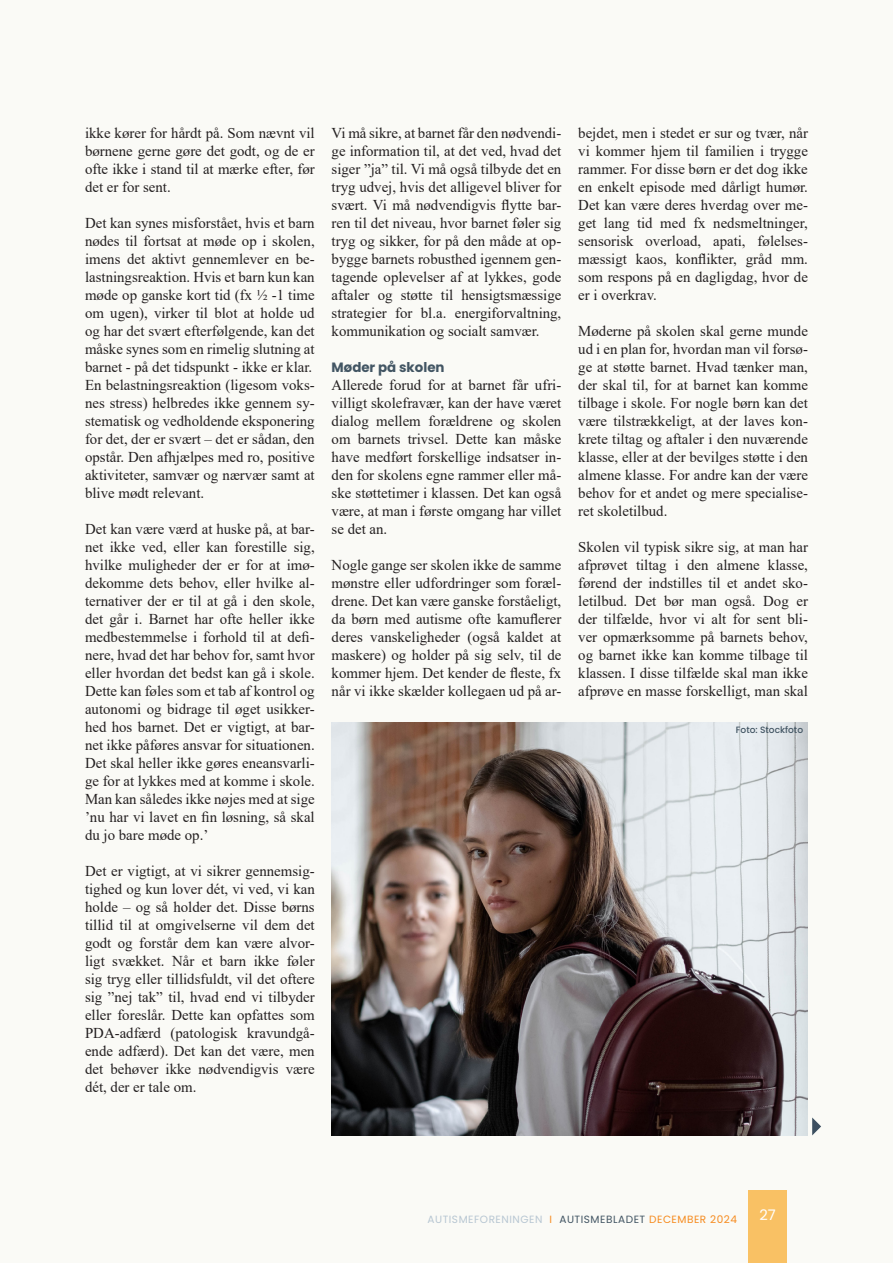
<style>
.page{position:relative;width:893px;height:1263px;background:#fafaf6}
.page>*{position:absolute;margin:0;border:0;box-sizing:border-box;transform-origin:0 0}
.t1{font:15px/18px "Times New Roman";color:#231f20;text-align:justify}
.t2{font:14.55px "Poppins";color:#fff}
.t3{font:700 13.5px "Poppins";color:#425563}
.t4{font:10.5px "Poppins";letter-spacing:.05em;color:#b7c6d2}
.t5{font:500 9.15px "Poppins";color:#425563}
.s1{color:#f68b1f}
.s2{color:#425563}
</style>
<div class="page">
<img style="left:332px;top:723px;width:476px;height:412px">
<svg style="left:812px;top:1117px;width:9px;height:18px"></svg>
<div style="left:748px;top:1191px;width:39px;height:72px;background:#f9c164"></div>
<p class="t1" style="left:85px;top:123px;width:231px">ikke kører for hårdt på. Som nævnt vil børnene gerne gøre det godt, og de er ofte ikke i stand til at mærke efter, før det er for sent.</p>
<p class="t1" style="left:85px;top:213px;width:231px">Det kan synes misforstået, hvis et barn nødes til fortsat at møde op i skolen, imens det aktivt gennemlever en be&shy;lastningsreaktion. Hvis et barn kun kan møde op ganske kort tid (fx ½ -1 time om ugen), virker til blot at holde ud og har det svært efterfølgende, kan det måske synes som en rimelig slutning at barnet - på det tidspunkt - ikke er klar.</p>
<p class="t1" style="left:85px;top:375px;width:231px">En belastningsreaktion (ligesom voks&shy;nes stress) helbredes ikke gennem sy&shy;stematisk og vedholdende eksponering for det, der er svært – det er sådan, den opstår. Den afhjælpes med ro, positive aktiviteter, samvær og nærvær samt at blive mødt relevant.</p>
<p class="t1" style="left:85px;top:519px;width:231px">Det kan være værd at huske på, at bar&shy;net ikke ved, eller kan forestille sig, hvilke muligheder der er for at imø&shy;dekomme dets behov, eller hvilke al&shy;ternativer der er til at gå i den skole, det går i. Barnet har ofte heller ikke medbestemmelse i forhold til at defi&shy;nere, hvad det har behov for, samt hvor eller hvordan det bedst kan gå i skole.<br>Dette kan føles som et tab af kontrol og autonomi og bidrage til øget usikker&shy;hed hos barnet. Det er vigtigt, at bar&shy;net ikke påføres ansvar for situationen.<br>Det skal heller ikke gøres eneansvarli&shy;ge for at lykkes med at komme i skole.<br>Man kan således ikke nøjes med at sige ’nu har vi lavet en fin løsning, så skal du jo bare møde op.’</p>
<p class="t1" style="left:85px;top:861px;width:231px">Det er vigtigt, at vi sikrer gennemsig&shy;tighed og kun lover dét, vi ved, vi kan holde – og så holder det. Disse børns tillid til at omgivelserne vil dem det godt og forstår dem kan være alvor&shy;ligt svækket. Når et barn ikke føler sig tryg eller tillidsfuldt, vil det oftere sig ”nej tak” til, hvad end vi tilbyder eller foreslår. Dette kan opfattes som PDA-adfærd (patologisk kravundgå&shy;ende adfærd). Det kan det være, men det behøver ikke nødvendigvis være dét, der er tale om.</p>
<p class="t1" style="left:332px;top:123px;width:231px">Vi må sikre, at barnet får den nødvendi&shy;ge information til, at det ved, hvad det siger ”ja” til. Vi må også tilbyde det en tryg udvej, hvis det alligevel bliver for svært. Vi må nødvendigvis flytte bar&shy;ren til det niveau, hvor barnet føler sig tryg og sikker, for på den måde at op&shy;bygge barnets robusthed igennem gen&shy;tagende oplevelser af at lykkes, gode aftaler og støtte til hensigtsmæssige strategier for bl.a. energiforvaltning, kommunikation og socialt samvær.</p>
<p class="t3" style="left:332px;top:359px;width:114px">Møder på skolen</p>
<p class="t1" style="left:332px;top:375px;width:231px">Allerede forud for at barnet får ufri&shy;villigt skolefravær, kan der have været dialog mellem forældrene og skolen om barnets trivsel. Dette kan måske have medført forskellige indsatser in&shy;den for skolens egne rammer eller må&shy;ske støttetimer i klassen. Det kan også være, at man i første omgang har villet se det an.</p>
<p class="t1" style="left:332px;top:555px;width:231px">Nogle gange ser skolen ikke de samme mønstre eller udfordringer som foræl&shy;drene. Det kan være ganske forståeligt, da børn med autisme ofte kamuflerer deres vanskeligheder (også kaldet at maskere) og holder på sig selv, til de kommer hjem. Det kender de fleste, fx når vi ikke skælder kollegaen ud på ar-</p>
<p class="t1" style="left:578px;top:123px;width:231px">bejdet, men i stedet er sur og tvær, når vi kommer hjem til familien i trygge rammer. For disse børn er det dog ikke en enkelt episode med dårligt humør.<br>Det kan være deres hverdag over me&shy;get lang tid med fx nedsmeltninger, sensorisk overload, apati, følelses&shy;mæssigt kaos, konflikter, gråd mm. som respons på en dagligdag, hvor de er i overkrav.</p>
<p class="t1" style="left:578px;top:321px;width:231px">Møderne på skolen skal gerne munde ud i en plan for, hvordan man vil forsø&shy;ge at støtte barnet. Hvad tænker man, der skal til, for at barnet kan komme tilbage i skole. For nogle børn kan det være tilstrækkeligt, at der laves kon&shy;krete tiltag og aftaler i den nuværende klasse, eller at der bevilges støtte i den almene klasse. For andre kan der være behov for et andet og mere specialise&shy;ret skoletilbud.</p>
<p class="t1" style="left:578px;top:537px;width:231px">Skolen vil typisk sikre sig, at man har afprøvet tiltag i den almene klasse, førend der indstilles til et andet sko&shy;letilbud. Det bør man også. Dog er der tilfælde, hvor vi alt for sent bli&shy;ver opmærksomme på barnets behov, og barnet ikke kan komme tilbage til klassen. I disse tilfælde skal man ikke afprøve en masse forskelligt, man skal</p>
<p class="t5" style="left:736px;top:724px;width:69px">Foto: Stockfoto</p>
<p class="t4" style="left:427px;top:1213px;width:311px">AUTISMEFORENINGEN <span class="s1">I</span> <span class="s2">AUTISMEBLADET</span> <span class="s1">DECEMBER 2024</span></p>
<p class="t2" style="left:759px;top:1206px;width:18px">27</p>
</div>
